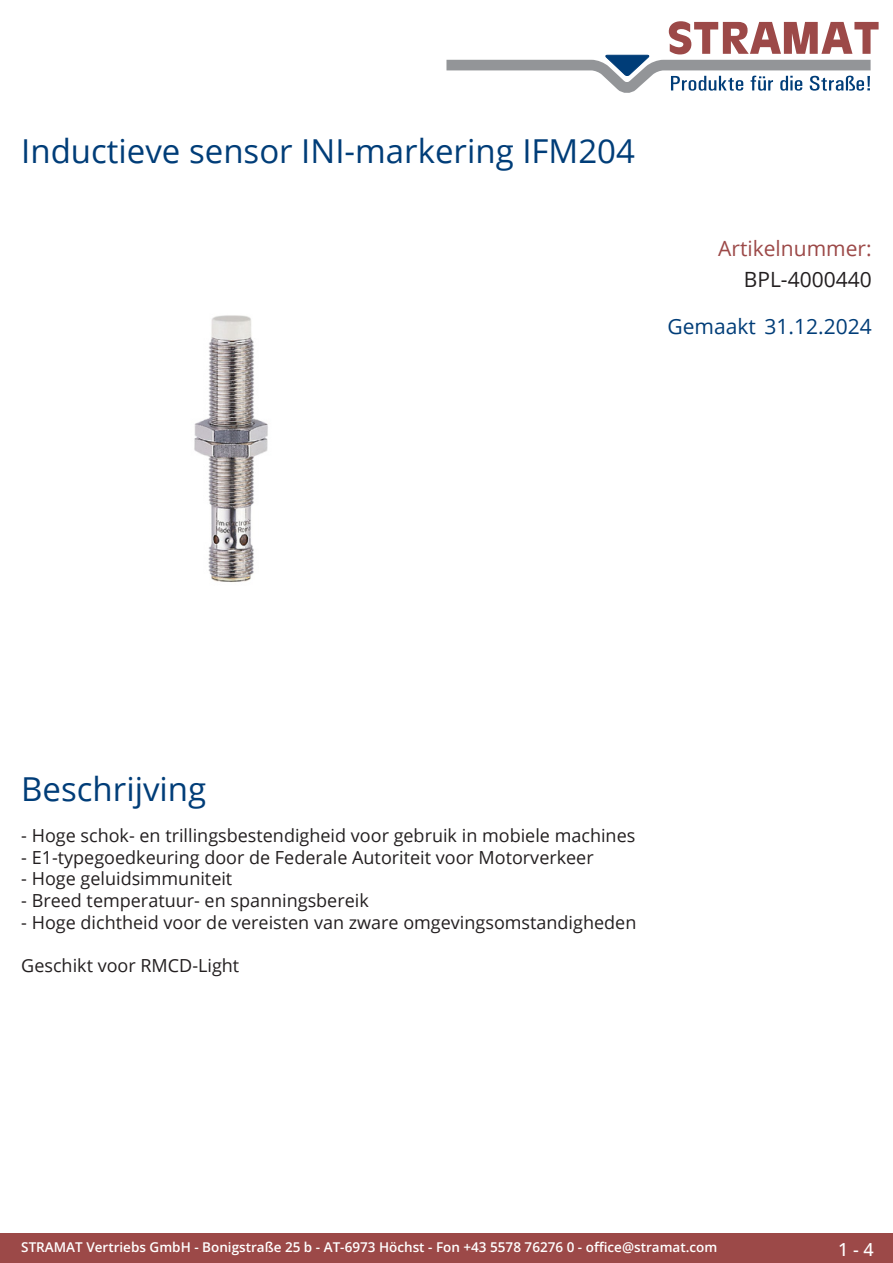
<style>
.page{position:relative;width:893px;height:1263px;background:#fff}
.page>*{position:absolute;margin:0;border:0;box-sizing:border-box;transform-origin:0 0}
.Produkttitel{font:33px "Open Sans";color:#003d78}
.Erstellungsdatum{font:21px "Open Sans";color:#003d78}
.TechDaten_Überschrif{font:21px "Open Sans";color:#9c4948}
.TechDaten_Inhalt{font:21px "Open Sans";color:#231f20}
.Beschreibung_Text{font:18px "Open Sans";color:#231f20}
.t1{font:500 18px "Open Sans";color:#fff}
.t2{font:600 13.5px "Open Sans";color:#fff}
</style>
<div class="page">
<div style="left:0;top:1233px;width:893px;height:30px;background:#9c4948"></div>
<svg style="left:446px;top:21px;width:433px;height:72px"></svg>
<img style="left:194px;top:315px;width:74px;height:267px">
<p class="Produkttitel" style="left:21px;top:128px;width:615px">Inductieve sensor INI-markering IFM204</p>
<p class="TechDaten_Überschrif" style="left:718px;top:234px;width:155px">Artikelnummer:</p>
<p class="TechDaten_Inhalt" style="left:744px;top:265px;width:129px">BPL-4000440</p>
<p class="Erstellungsdatum" style="left:668px;top:312px;width:206px">Gemaakt 31.12.2024</p>
<p class="Produkttitel" style="left:21px;top:766px;width:186px">Beschrijving</p>
<p class="Beschreibung_Text" style="left:21px;top:823px;width:616px">- Hoge schok- en trillingsbestendigheid voor gebruik in mobiele machines</p>
<p class="Beschreibung_Text" style="left:21px;top:845px;width:574px">- E1-typegoedkeuring door de Federale Autoriteit voor Motorverkeer</p>
<p class="Beschreibung_Text" style="left:21px;top:866px;width:213px">- Hoge geluidsimmuniteit</p>
<p class="Beschreibung_Text" style="left:21px;top:888px;width:349px">- Breed temperatuur- en spanningsbereik</p>
<p class="Beschreibung_Text" style="left:21px;top:910px;width:617px">- Hoge dichtheid voor de vereisten van zware omgevingsomstandigheden</p>
<p class="Beschreibung_Text" style="left:21px;top:953px;width:220px">Geschikt voor RMCD-Light</p>
<p class="t2" style="left:21px;top:1238px;width:698px">STRAMAT Vertriebs GmbH - Bonigstraße 25 b - AT-6973 Höchst - Fon +43 5578 76276 0 - office@stramat.com</p>
<p class="t1" style="left:838px;top:1237px;width:37px">1 - 4</p>
</div>
